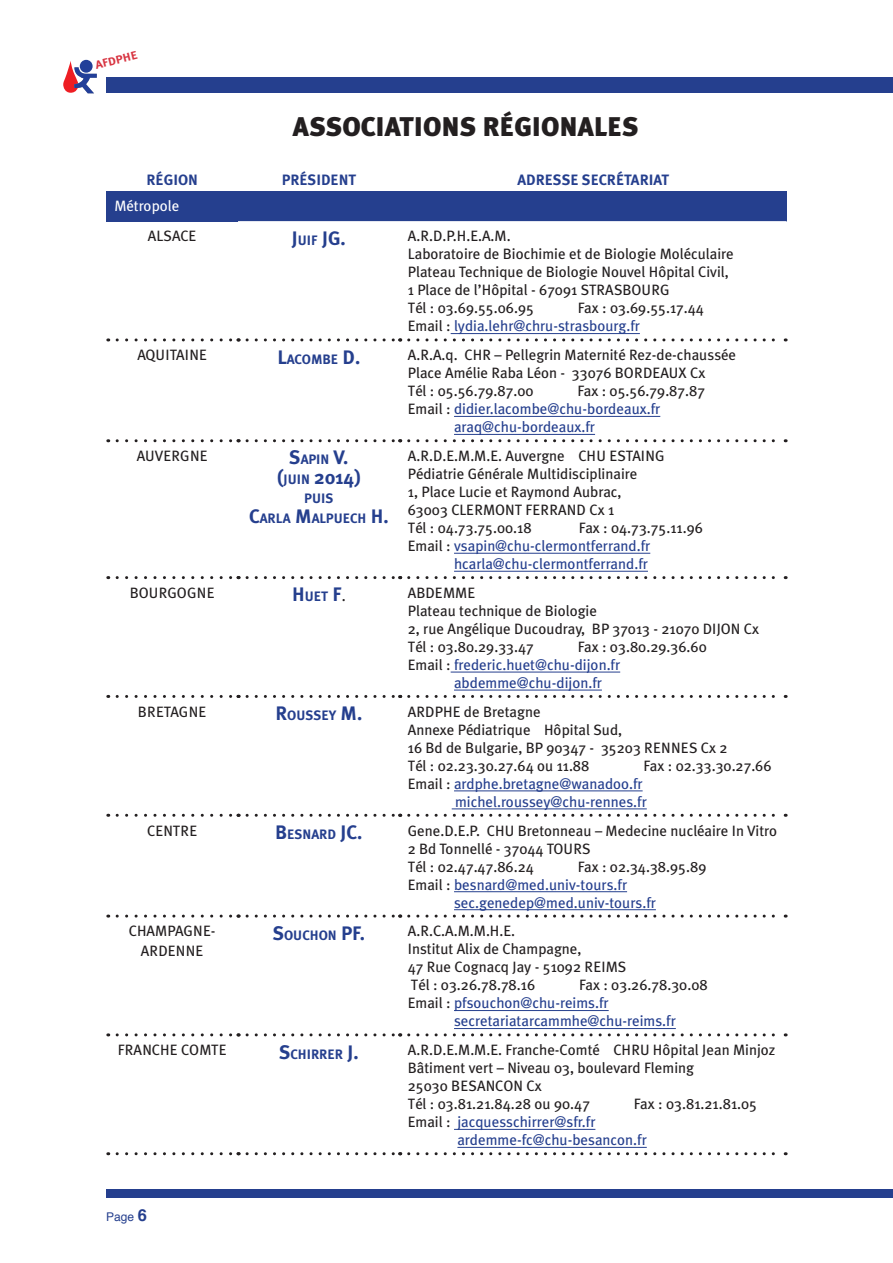
<style>
.page{position:relative;width:893px;height:1263px;background:#fff}
.page>*{position:absolute;margin:0;border:0;box-sizing:border-box;transform-origin:0 0}
.t1{font:900 27px "Meta Plus";color:#231f20}
.t2{font:700 19.5px "Meta Plus";color:#253f8e}
.t3{font:15px/18px "Meta Plus";color:#231f20}
.t4{font:15px/18px "Meta Plus";color:#253f8e}
.t5{font:700 15px "Meta Plus";color:#253f8e}
.t6{font:15px "Meta Plus";color:#fff}
.t7{font:700 13.65px/19.5px "Meta Plus";color:#253f8e;text-align:center}
.t8{font:12px "Helvetica";color:#253f8e}
.t9{font:700 11.4px "Meta Plus";color:#d83542;scale:1.1 1}
.s1{font-size:13.65px}
.s2{color:#231f20}
.s3{font-size:19.5px}
.s4{font-weight:400;font-size:15px;color:#231f20}
.s5{font-weight:700;font-size:16.5px}
</style>
<div class="page">
<div style="left:106px;top:1189px;width:786px;height:8px;background:#253f8e"></div>
<div style="left:106px;top:78px;width:786px;height:15px;background:#253f8e"></div>
<svg style="left:63px;top:61px;width:34px;height:32px"></svg>
<div style="left:106px;top:191px;width:681px;height:30px;background:#253f8e"></div>
<svg style="left:238px;top:221px;width:549px;height:933px"></svg>
<hr style="left:238px;top:338px;width:162px;height:3px;background:#fff">
<hr style="left:400px;top:338px;width:385px;height:3px;background:#fff">
<hr style="left:238px;top:439px;width:162px;height:3px;background:#fff">
<hr style="left:400px;top:439px;width:385px;height:3px;background:#fff">
<hr style="left:238px;top:576px;width:162px;height:3px;background:#fff">
<hr style="left:400px;top:576px;width:385px;height:3px;background:#fff">
<hr style="left:238px;top:695px;width:162px;height:3px;background:#fff">
<hr style="left:400px;top:695px;width:385px;height:3px;background:#fff">
<hr style="left:238px;top:814px;width:162px;height:3px;background:#fff">
<hr style="left:400px;top:814px;width:385px;height:3px;background:#fff">
<hr style="left:238px;top:914px;width:162px;height:3px;background:#fff">
<hr style="left:400px;top:914px;width:385px;height:3px;background:#fff">
<hr style="left:238px;top:1033px;width:162px;height:3px;background:#fff">
<hr style="left:400px;top:1033px;width:385px;height:3px;background:#fff">
<hr style="left:238px;top:1152px;width:162px;height:3px;background:#fff">
<hr style="left:400px;top:1152px;width:385px;height:3px;background:#fff">
<svg style="left:117px;top:338px;width:122px;height:3px"></svg>
<svg style="left:247px;top:338px;width:154px;height:3px"></svg>
<svg style="left:409px;top:338px;width:377px;height:3px"></svg>
<svg style="left:117px;top:439px;width:122px;height:3px"></svg>
<svg style="left:247px;top:439px;width:154px;height:3px"></svg>
<svg style="left:409px;top:439px;width:377px;height:3px"></svg>
<svg style="left:117px;top:576px;width:122px;height:3px"></svg>
<svg style="left:247px;top:576px;width:154px;height:3px"></svg>
<svg style="left:409px;top:576px;width:377px;height:3px"></svg>
<svg style="left:117px;top:695px;width:122px;height:3px"></svg>
<svg style="left:247px;top:695px;width:154px;height:3px"></svg>
<svg style="left:409px;top:695px;width:377px;height:3px"></svg>
<svg style="left:117px;top:814px;width:122px;height:3px"></svg>
<svg style="left:247px;top:814px;width:154px;height:3px"></svg>
<svg style="left:409px;top:814px;width:377px;height:3px"></svg>
<svg style="left:117px;top:914px;width:122px;height:3px"></svg>
<svg style="left:247px;top:914px;width:154px;height:3px"></svg>
<svg style="left:409px;top:914px;width:377px;height:3px"></svg>
<svg style="left:117px;top:1033px;width:122px;height:3px"></svg>
<svg style="left:247px;top:1033px;width:154px;height:3px"></svg>
<svg style="left:409px;top:1033px;width:377px;height:3px"></svg>
<svg style="left:117px;top:1152px;width:122px;height:3px"></svg>
<svg style="left:247px;top:1152px;width:154px;height:3px"></svg>
<svg style="left:409px;top:1152px;width:377px;height:3px"></svg>
<hr style="left:451px;top:333px;width:189px;height:1px;background:#253f8e">
<hr style="left:454px;top:416px;width:206px;height:1px;background:#253f8e">
<hr style="left:454px;top:434px;width:141px;height:1px;background:#253f8e">
<hr style="left:454px;top:553px;width:196px;height:1px;background:#253f8e">
<hr style="left:454px;top:571px;width:194px;height:1px;background:#253f8e">
<hr style="left:451px;top:672px;width:169px;height:1px;background:#253f8e">
<hr style="left:454px;top:690px;width:148px;height:1px;background:#253f8e">
<hr style="left:454px;top:791px;width:189px;height:1px;background:#253f8e">
<hr style="left:452px;top:809px;width:195px;height:1px;background:#253f8e">
<hr style="left:454px;top:891px;width:173px;height:1px;background:#253f8e">
<hr style="left:454px;top:909px;width:202px;height:1px;background:#253f8e">
<hr style="left:454px;top:1010px;width:155px;height:1px;background:#253f8e">
<hr style="left:454px;top:1028px;width:222px;height:1px;background:#253f8e">
<hr style="left:454px;top:1129px;width:141px;height:1px;background:#253f8e">
<hr style="left:457px;top:1147px;width:190px;height:1px;background:#253f8e">
<p class="t9" style="left:94px;top:59px;width:41px;rotate:-14deg">AFDPHE</p>
<h1 class="t1" style="left:293px;top:111px;width:347px">ASSOCIATIONS RÉGIONALES</h1>
<p class="t5" style="left:147px;top:171px;width:53px">RÉGION</p>
<p class="t5" style="left:282px;top:171px;width:76px">PRÉSIDENT</p>
<p class="t5" style="left:518px;top:171px;width:153px">ADRESSE SECRÉTARIAT</p>
<p class="t6" style="left:114px;top:197px;width:67px">Métropole</p>
<p class="t3" style="left:148px;top:227px;width:50px">ALSACE</p>
<h2 class="t2" style="left:292px;top:227px;width:55px">J<span class="s1">UIF</span> JG.</h2>
<p class="t3" style="left:408px;top:227px;width:327px">A.R.D.P.H.E.A.M.<br>Laboratoire de Biochimie et de Biologie Moléculaire Plateau Technique de Biologie Nouvel Hôpital Civil, 1 Place de l’Hôpital - 67091 STRASBOURG<br>Tél : 03.69.55.06.95</p>
<p class="t4" style="left:408px;top:299px;width:298px;text-indent:170px"><span class="s2">Fax : 03.69.55.17.44<br>Email :</span> lydia.lehr@chru-strasbourg.fr</p>
<p class="t3" style="left:137px;top:346px;width:71px">AQUITAINE</p>
<p class="t7" style="left:278px;top:349px;width:84px"><span class="s3">L</span>ACOMBE <span class="s3">D.</span></p>
<p class="t3" style="left:408px;top:346px;width:330px">A.R.A.q. CHR – Pellegrin Maternité Rez-de-chaussée<br>Place Amélie Raba Léon - 33076 BORDEAUX Cx<br>Tél : 05.56.79.87.00</p>
<p class="t3" style="left:577px;top:382px;width:129px">Fax : 05.56.79.87.87</p>
<p class="t4" style="left:408px;top:400px;width:254px"><span class="s2">Email :</span> didier.lacombe@chu-bordeaux.fr</p>
<p class="t4" style="left:454px;top:418px;width:143px">araq@chu-bordeaux.fr</p>
<p class="t3" style="left:137px;top:447px;width:72px">AUVERGNE</p>
<p class="t7" style="left:289px;top:450px;width:61px"><span class="s3">S</span>APIN <span class="s3">V.</span></p>
<h2 class="t2" style="left:277px;top:466px;width:86px">(<span class="s1">JUIN</span> 2014)</h2>
<p class="t7" style="left:249px;top:489px;width:141px">PUIS<br><span class="s3">C</span>ARLA <span class="s3">M</span>ALPUECH <span class="s3">H.</span></p>
<p class="t3" style="left:408px;top:447px;width:258px">A.R.D.E.M.M.E. Auvergne CHU ESTAING<br>Pédiatrie Générale Multidisciplinaire<br>1, Place Lucie et Raymond Aubrac,<br>63003 CLERMONT FERRAND Cx 1<br>Tél : 04.73.75.00.18</p>
<p class="t3" style="left:579px;top:519px;width:126px">Fax : 04.73.75.11.96</p>
<p class="t4" style="left:408px;top:537px;width:244px"><span class="s2">Email :</span> vsapin@chu-clermontferrand.fr</p>
<p class="t4" style="left:454px;top:555px;width:195px">hcarla@chu-clermontferrand.fr</p>
<p class="t3" style="left:130px;top:584px;width:86px">BOURGOGNE</p>
<p class="t7" style="left:292px;top:587px;width:55px"><span class="s3">H</span>UET <span class="s3">F</span><span class="s4">.</span></p>
<p class="t3" style="left:408px;top:584px;width:353px">ABDEMME<br>Plateau technique de Biologie<br>2, rue Angélique Ducoudray, BP 37013 - 21070 DIJON Cx<br>Tél : 03.80.29.33.47</p>
<p class="t3" style="left:578px;top:638px;width:130px">Fax : 03.80.29.36.60</p>
<p class="t4" style="left:408px;top:656px;width:214px"><span class="s2">Email :</span> frederic.huet@chu-dijon.fr</p>
<p class="t4" style="left:454px;top:674px;width:149px">abdemme@chu-dijon.fr</p>
<p class="t3" style="left:138px;top:702px;width:70px">BRETAGNE</p>
<p class="t7" style="left:275px;top:705px;width:88px"><span class="s3">R</span>OUSSEY <span class="s3">M.</span></p>
<p class="t3" style="left:408px;top:702px;width:321px">ARDPHE de Bretagne<br>Annexe Pédiatrique Hôpital Sud,<br>16 Bd de Bulgarie, BP 90347 - 35203 RENNES Cx 2<br>Tél : 02.23.30.27.64 ou 11.88</p>
<p class="t3" style="left:643px;top:756px;width:130px">Fax : 02.33.30.27.66</p>
<p class="t4" style="left:408px;top:774px;width:240px;text-align:right"><span class="s2">Email :</span> ardphe.bretagne@wanadoo.fr michel.roussey@chu-rennes.fr</p>
<p class="t3" style="left:147px;top:821px;width:51px">CENTRE</p>
<p class="t7" style="left:275px;top:824px;width:89px"><span class="s3">B</span>ESNARD <span class="s3">JC.</span></p>
<p class="t3" style="left:408px;top:821px;width:371px">Gene.D.E.P. CHU Bretonneau – Medecine nucléaire In Vitro<br>2 Bd Tonnellé - 37044 TOURS<br>Tél : 02.47.47.86.24</p>
<p class="t3" style="left:578px;top:857px;width:130px">Fax : 02.34.38.95.89</p>
<p class="t4" style="left:408px;top:875px;width:221px"><span class="s2">Email :</span> besnard@med.univ-tours.fr</p>
<p class="t4" style="left:454px;top:893px;width:203px">sec.genedep@med.univ-tours.fr</p>
<p class="t3" style="left:129px;top:921px;width:88px;line-height:19.5px;text-align:center">CHAMPAGNE-<br>ARDENNE</p>
<p class="t7" style="left:273px;top:925px;width:94px"><span class="s3">S</span>OUCHON <span class="s3">PF.</span></p>
<p class="t3" style="left:408px;top:922px;width:220px">A.R.C.A.M.M.H.E.<br>Institut Alix de Champagne,<br>47 Rue Cognacq Jay - 51092 REIMS<br>Tél : 03.26.78.78.16</p>
<p class="t3" style="left:579px;top:976px;width:130px">Fax : 03.26.78.30.08</p>
<p class="t4" style="left:408px;top:994px;width:202px"><span class="s2">Email :</span> pfsouchon@chu-reims.fr</p>
<p class="t4" style="left:454px;top:1012px;width:223px">secretariatarcammhe@chu-reims.fr</p>
<p class="t3" style="left:118px;top:1041px;width:110px">FRANCHE COMTE</p>
<p class="t7" style="left:279px;top:1044px;width:81px"><span class="s3">S</span>CHIRRER <span class="s3">J.</span></p>
<p class="t3" style="left:408px;top:1041px;width:369px">A.R.D.E.M.M.E. Franche-Comté CHRU Hôpital Jean Minjoz Bâtiment vert – Niveau 03, boulevard Fleming<br>25030 BESANCON Cx<br>Tél : 03.81.21.84.28 ou 90.47</p>
<p class="t3" style="left:634px;top:1095px;width:125px">Fax : 03.81.21.81.05</p>
<p class="t4" style="left:457px;top:1113px;width:191px;text-indent:-50px"><span class="s2">Email :</span> jacquesschirrer@sfr.fr ardemme-fc@chu-besancon.fr</p>
<p class="t8" style="left:106px;top:1211px;width:42px">Page <span class="s5">6</span></p>
</div>
